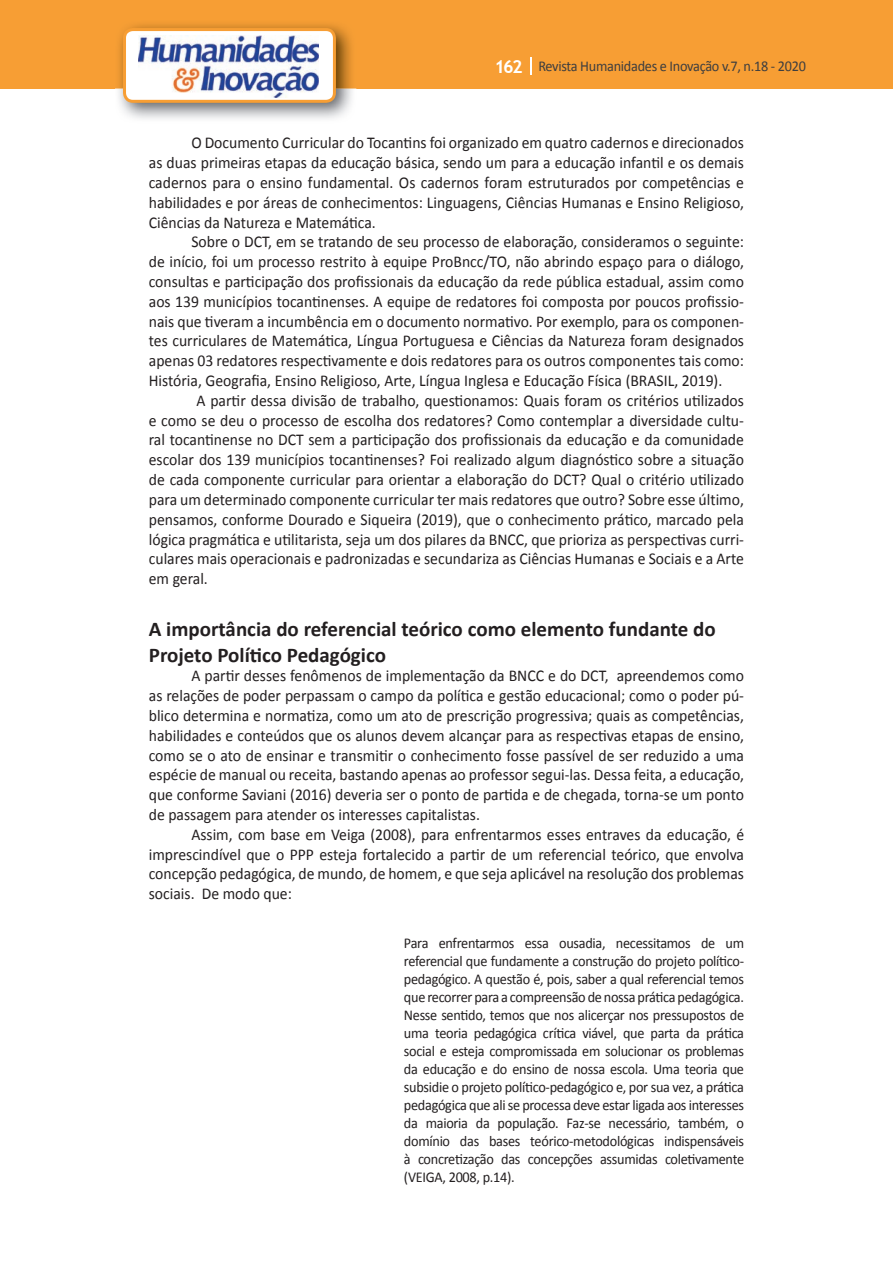
<style>
.page{position:relative;width:893px;height:1263px;background:#fff}
.page>*{position:absolute;margin:0;border:0;box-sizing:border-box;transform-origin:0 0}
.t1{font:700 21px/25.2px "Calibri";color:#231f20}
.t2{font:16.5px/19.8px "Calibri";color:#231f20;text-align:justify;scale:.95 1}
.t3{font:15px/18px "Calibri";letter-spacing:-.02em;color:#231f20;text-align:justify;scale:.95 1}
.t4{font:15px "Calibri";letter-spacing:-.02em;color:#3e3e3f;scale:.95 1}
.s1{font-family:"Trebuchet MS";font-weight:700;font-size:18px;color:#fff}
</style>
<div class="page">
<div style="left:0;top:0;width:893px;height:88px;background:#f79e34"></div>
<svg style="left:530px;top:57px;width:2px;height:18px"></svg>
<img style="left:115px;top:24px;width:241px;height:95px">
<svg style="left:123px;top:28px;width:213px;height:75px"></svg>
<p class="t4" style="left:495px;top:57px;width:329px"><span class="s1">162</span> Revista Humanidades e Inovação v.7, n.18 - 2020</p>
<p class="t2" style="left:149px;top:133px;width:628px;text-indent:43px">O Documento Curricular do Tocantins foi organizado em quatro cadernos e direcionados as duas primeiras etapas da educação básica, sendo um para a educação infantil e os demais cadernos para o ensino fundamental. Os cadernos foram estruturados por competências e habilidades e por áreas de conhecimentos: Linguagens, Ciências Humanas e Ensino Religioso, Ciências da Natureza e Matemática.</p>
<p class="t2" style="left:149px;top:232px;width:628px;text-indent:43px">Sobre o DCT, em se tratando de seu processo de elaboração, consideramos o seguinte: de início, foi um processo restrito à equipe ProBncc/TO, não abrindo espaço para o diálogo, consultas e participação dos profissionais da educação da rede pública estadual, assim como aos 139 municípios tocantinenses. A equipe de redatores foi composta por poucos profissio&shy;nais que tiveram a incumbência em o documento normativo. Por exemplo, para os componen&shy;tes curriculares de Matemática, Língua Portuguesa e Ciências da Natureza foram designados apenas 03 redatores respectivamente e dois redatores para os outros componentes tais como:<br>História, Geografia, Ensino Religioso, Arte, Língua Inglesa e Educação Física (BRASIL, 2019).</p>
<p class="t2" style="left:149px;top:391px;width:628px;text-indent:48px">A partir dessa divisão de trabalho, questionamos: Quais foram os critérios utilizados e como se deu o processo de escolha dos redatores? Como contemplar a diversidade cultu&shy;ral tocantinense no DCT sem a participação dos profissionais da educação e da comunidade escolar dos 139 municípios tocantinenses? Foi realizado algum diagnóstico sobre a situação de cada componente curricular para orientar a elaboração do DCT? Qual o critério utilizado para um determinado componente curricular ter mais redatores que outro? Sobre esse último, pensamos, conforme Dourado e Siqueira (2019), que o conhecimento prático, marcado pela lógica pragmática e utilitarista, seja um dos pilares da BNCC, que prioriza as perspectivas curri&shy;culares mais operacionais e padronizadas e secundariza as Ciências Humanas e Sociais e a Arte em geral.</p>
<p class="t1" style="left:149px;top:617px;width:568px">A importância do referencial teórico como elemento fundante do<br>Projeto Político Pedagógico</p>
<p class="t2" style="left:149px;top:666px;width:628px;text-indent:43px">A partir desses fenômenos de implementação da BNCC e do DCT, apreendemos como as relações de poder perpassam o campo da política e gestão educacional; como o poder pú&shy;blico determina e normatiza, como um ato de prescrição progressiva; quais as competências, habilidades e conteúdos que os alunos devem alcançar para as respectivas etapas de ensino, como se o ato de ensinar e transmitir o conhecimento fosse passível de ser reduzido a uma espécie de manual ou receita, bastando apenas ao professor segui-las. Dessa feita, a educação, que conforme Saviani (2016) deveria ser o ponto de partida e de chegada, torna-se um ponto de passagem para atender os interesses capitalistas.</p>
<p class="t2" style="left:149px;top:824px;width:628px;text-indent:43px">Assim, com base em Veiga (2008), para enfrentarmos esses entraves da educação, é imprescindível que o PPP esteja fortalecido a partir de um referencial teórico, que envolva concepção pedagógica, de mundo, de homem, e que seja aplicável na resolução dos problemas sociais. De modo que:</p>
<p class="t3" style="left:404px;top:934px;width:360px">Para enfrentarmos essa ousadia, necessitamos de um referencial que fundamente a construção do projeto político&shy;pedagógico. A questão é, pois, saber a qual referencial temos que recorrer para a compreensão de nossa prática pedagógica.<br>Nesse sentido, temos que nos alicerçar nos pressupostos de uma teoria pedagógica crítica viável, que parta da prática social e esteja compromissada em solucionar os problemas da educação e do ensino de nossa escola. Uma teoria que subsidie o projeto político-pedagógico e, por sua vez, a prática pedagógica que ali se processa deve estar ligada aos interesses da maioria da população. Faz-se necessário, também, o domínio das bases teórico-metodológicas indispensáveis à concretização das concepções assumidas coletivamente (VEIGA, 2008, p.14).</p>
</div>
